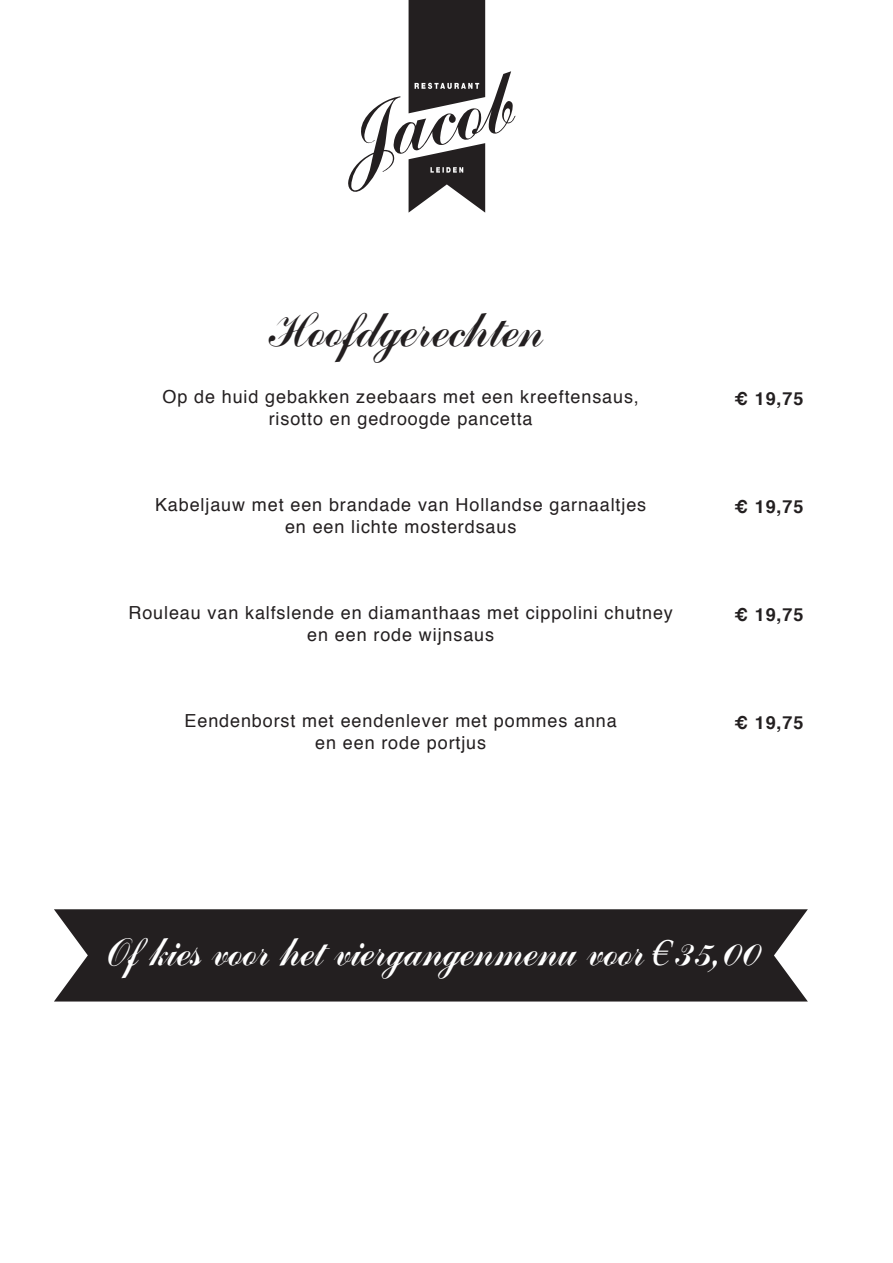
<style>
.page{position:relative;width:893px;height:1263px;background:#fff}
.page>*{position:absolute;margin:0;border:0;box-sizing:border-box;transform-origin:0 0}
.t1{font:45px "Arenski";color:#231f20}
.t2{font:36.75px "Arenski";color:#fff}
.t3{font:18px/21.6px "Helvetica";letter-spacing:.05em;color:#231f20;text-align:center}
.t4{font:700 18px "Helvetica";letter-spacing:.05em;color:#231f20}
.s1{font-family:"Times New Roman";font-style:italic}
</style>
<div class="page">
<svg style="left:348px;top:0;width:167px;height:213px"></svg>
<div style="left:54px;top:909px;width:754px;height:92px;background:#231f20"></div>
<h1 class="t1" style="left:262px;top:304px;width:279px">Hoofdgerechten</h1>
<p class="t3" style="left:162px;top:387px;width:478px">Op de huid gebakken zeebaars met een kreeftensaus, risotto en gedroogde pancetta</p>
<p class="t4" style="left:735px;top:384px;width:70px">€ 19,75</p>
<p class="t3" style="left:155px;top:495px;width:493px">Kabeljauw met een brandade van Hollandse garnaaltjes en een lichte mosterdsaus</p>
<p class="t4" style="left:735px;top:492px;width:70px">€ 19,75</p>
<p class="t3" style="left:128px;top:603px;width:546px">Rouleau van kalfslende en diamanthaas met cippolini chutney en een rode wijnsaus</p>
<p class="t4" style="left:735px;top:600px;width:70px">€ 19,75</p>
<p class="t3" style="left:185px;top:711px;width:434px">Eendenborst met eendenlever met pommes anna en een rode portjus</p>
<p class="t4" style="left:735px;top:708px;width:70px">€ 19,75</p>
<h2 class="t2" style="left:100px;top:931px;width:658px">Of kies voor het viergangenmenu voor <span class="s1">€</span>35,00</h2>
</div>
